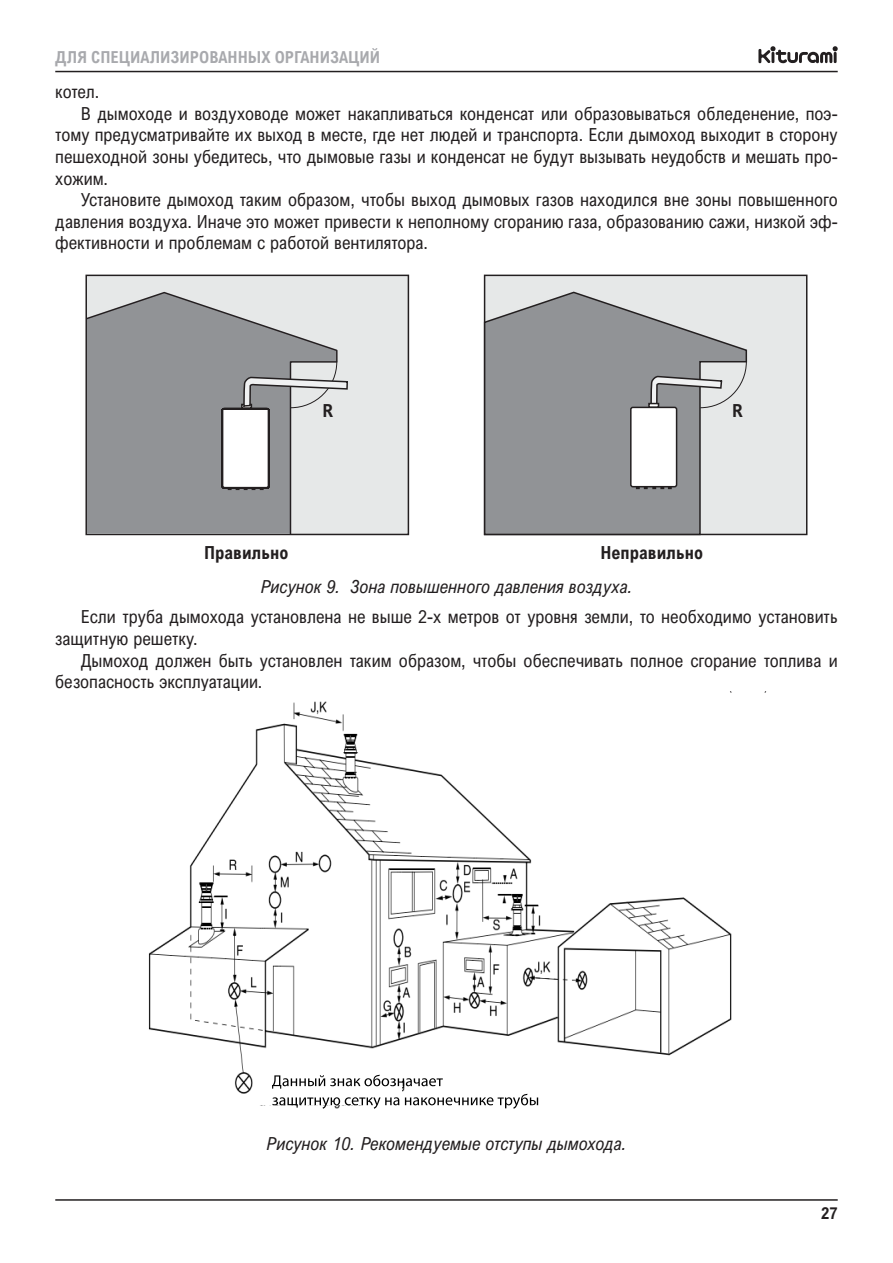
<style>
.page{position:relative;width:893px;height:1263px;background:#fff}
.page>*{position:absolute;margin:0;border:0;box-sizing:border-box;transform-origin:0 0}
.Основа{font:18px/21.6px "Arial Nova Cond";color:#231f20;text-align:justify}
.t1{font:italic 18px "Arial Nova Cond";color:#231f20}
.Внимание{font:700 18px "Arial Nova Cond";color:#231f20}
.t2{font:700 16.5px "Arial Nova Cond";color:#a8a9ad}
.t3{font:700 16.5px "Arial Nova Cond";color:#231f20}
</style>
<div class="page">
<hr style="left:55px;top:71px;width:783px;height:1px;background:#231f20">
<hr style="left:55px;top:1199px;width:783px;height:2px;background:#231f20">
<svg style="left:758px;top:46px;width:80px;height:17px"></svg>
<div style="left:485px;top:275px;width:322px;height:259px;background:#e6e8e8"></div>
<div style="left:484px;top:275px;width:323px;height:260px;border:2px solid #231f20"></div>
<div style="left:86px;top:275px;width:322px;height:259px;background:#e6e8e8"></div>
<div style="left:85px;top:275px;width:324px;height:260px;border:2px solid #231f20"></div>
<svg style="left:483px;top:291px;width:265px;height:245px"></svg>
<svg style="left:87px;top:291px;width:252px;height:243px"></svg>
<div style="left:631px;top:407px;width:46px;height:80px;background:#fff;border-radius:2px"></div>
<div style="left:630px;top:407px;width:47px;height:80px;border:2px solid #231f20;border-radius:2px"></div>
<svg style="left:635px;top:486px;width:37px;height:4px"></svg>
<svg style="left:221px;top:361px;width:127px;height:130px"></svg>
<svg style="left:647px;top:361px;width:100px;height:48px"></svg>
<img style="left:148px;top:692px;width:618px;height:414px">
<div style="left:138px;top:1075px;width:36px;height:45px;background:#fff"></div>
<div style="left:539px;top:693px;width:254px;height:91px;background:#fff"></div>
<div style="left:255px;top:1067px;width:147px;height:38px;background:#fff"></div>
<div style="left:490px;top:1075px;width:63px;height:30px;background:#fff"></div>
<svg style="left:272px;top:1075px;width:266px;height:34px"></svg>
<p class="t2" style="left:55px;top:47px;width:326px">ДЛЯ СПЕЦИАЛИЗИРОВАННЫХ ОРГАНИЗАЦИЙ</p>
<p class="Основа" style="left:55px;top:81px;width:46px">котел.</p>
<p class="Основа" style="left:55px;top:102px;width:784px;text-indent:26px">В дымоходе и воздуховоде может накапливаться конденсат или образовываться обледенение, поэ&shy;тому предусматривайте их выход в месте, где нет людей и транспорта. Если дымоход выходит в сторону пешеходной зоны убедитесь, что дымовые газы и конденсат не будут вызывать неудобств и мешать про&shy;хожим.</p>
<p class="Основа" style="left:55px;top:189px;width:784px;text-indent:26px">Установите дымоход таким образом, чтобы выход дымовых газов находился вне зоны повышенного давления воздуха. Иначе это может привести к неполному сгоранию газа, образованию сажи, низкой эф&shy;фективности и проблемам с работой вентилятора.</p>
<p class="Внимание" style="left:323px;top:400px;width:12px">R</p>
<p class="Внимание" style="left:732px;top:400px;width:12px">R</p>
<p class="Внимание" style="left:204px;top:542px;width:86px">Правильно</p>
<p class="Внимание" style="left:600px;top:542px;width:104px">Неправильно</p>
<p class="t1" style="left:261px;top:576px;width:373px">Рисунок 9. Зона повышенного давления воздуха.</p>
<p class="Основа" style="left:55px;top:606px;width:784px;text-indent:26px">Если труба дымохода установлена не выше 2-х метров от уровня земли, то необходимо установить защитную решетку.</p>
<p class="Основа" style="left:55px;top:649px;width:784px;text-indent:26px">Дымоход должен быть установлен таким образом, чтобы обеспечивать полное сгорание топлива и безопасность эксплуатации.</p>
<p class="t1" style="left:267px;top:1133px;width:361px">Рисунок 10. Рекомендуемые отступы дымохода.</p>
<p class="t3" style="left:821px;top:1203px;width:18px">27</p>
</div>
